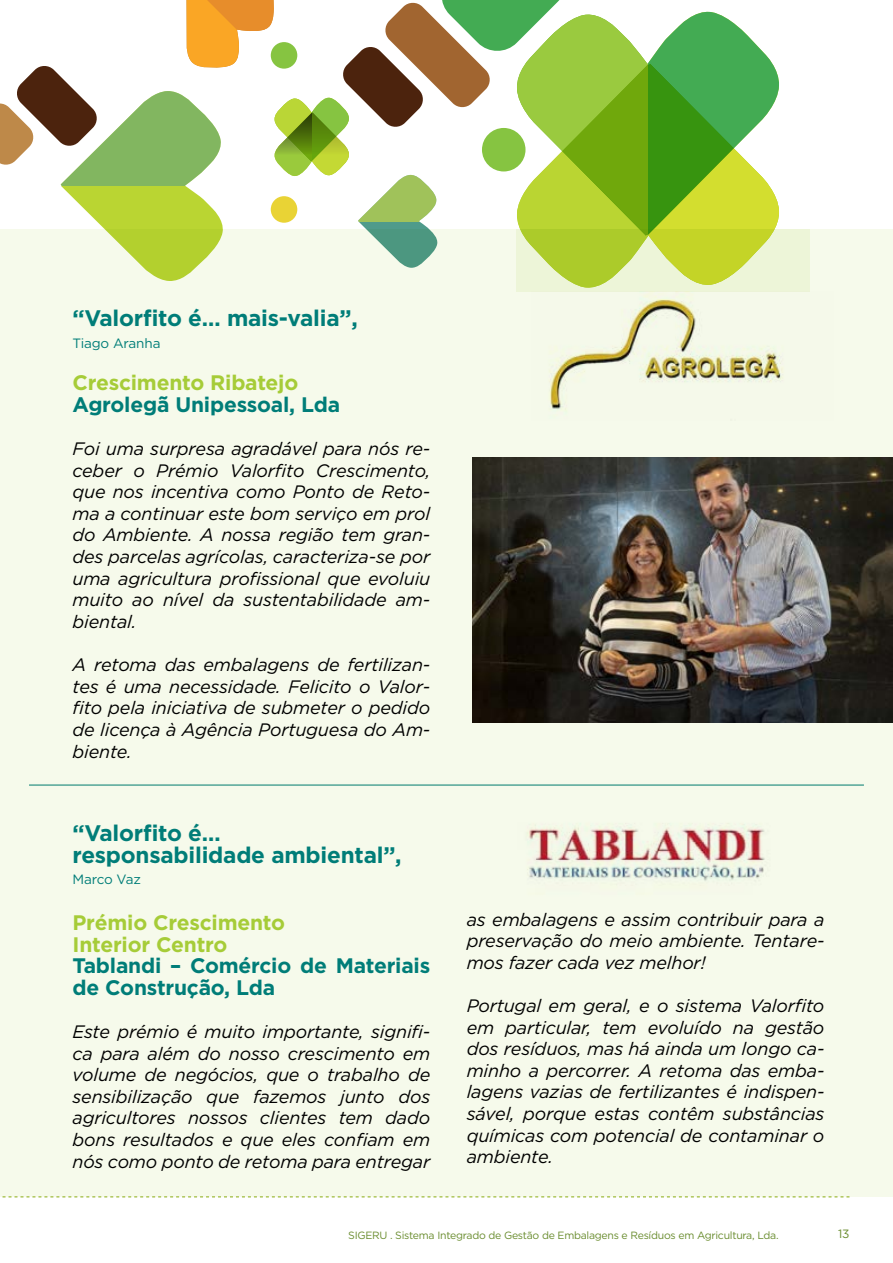
<style>
.page{position:relative;width:893px;height:1263px;background:#fff}
.page>*{position:absolute;margin:0;border:0;box-sizing:border-box;transform-origin:0 0}
.t1{font:700 22.5px/21.6px "Gotham HTF";letter-spacing:-.01em;color:#007d78}
.t2{font:700 21px/21.6px "Gotham HTF";letter-spacing:-.01em;color:#007d78}
.t3{font:700 21px/21.6px "Gotham HTF";letter-spacing:-.01em;color:#a6cc38}
.t4{font:italic 18px/21.6px "Gotham HTF";letter-spacing:-.01em;color:#000;text-align:justify}
.t5{font:13.5px "Gotham HTF";letter-spacing:-.01em;color:#007d78}
.t6{font:12px "Gotham HTF";color:#698c2e}
.t7{font:10.5px "Gotham HTF";letter-spacing:-.025em;color:#698c2e}
</style>
<div class="page">
<div style="left:0;top:230px;width:893px;height:967px;background:#f6faeb"></div>
<svg style="left:648px;top:11px;width:125px;height:53px;fill:#43ab53"></svg>
<svg style="left:568px;top:14px;width:80px;height:50px;fill:#9aca3f"></svg>
<svg style="left:517px;top:64px;width:131px;height:226px;background:#99c233"></svg>
<svg style="left:648px;top:64px;width:132px;height:226px;background:#92c450"></svg>
<svg style="left:0;top:0;width:568px;height:281px"></svg>
<svg style="left:358px;top:175px;width:79px;height:46px;fill:#a0c25a"></svg>
<img style="left:549px;top:295px;width:234px;height:116px">
<img style="left:472px;top:458px;width:421px;height:265px">
<img style="left:509px;top:716px;width:273px;height:165px">
<hr style="left:29px;top:785px;width:835px;height:1px;background:#007d78">
<p class="t1" style="left:72px;top:307px;width:287px">“Valorfito é… mais-valia”,</p>
<p class="t5" style="left:72px;top:336px;width:89px">Tiago Aranha</p>
<p class="t3" style="left:72px;top:371px;width:227px">Crescimento Ribatejo</p>
<p class="t2" style="left:72px;top:393px;width:269px">Agrolegã Unipessoal, Lda</p>
<p class="t4" style="left:72px;top:438px;width:359px">Foi uma surpresa agradável para nós re&shy;ceber o Prémio Valorfito Crescimento, que nos incentiva como Ponto de Reto&shy;ma a continuar este bom serviço em prol do Ambiente. A nossa região tem gran&shy;des parcelas agrícolas, caracteriza-se por uma agricultura profissional que evoluiu muito ao nível da sustentabilidade am&shy;biental.</p>
<p class="t4" style="left:72px;top:654px;width:359px">A retoma das embalagens de fertilizan&shy;tes é uma necessidade. Felicito o Valor&shy;fito pela iniciativa de submeter o pedido de licença à Agência Portuguesa do Am&shy;biente.</p>
<p class="t1" style="left:72px;top:822px;width:331px">“Valorfito é… responsabilidade ambiental”,</p>
<p class="t5" style="left:72px;top:872px;width:70px">Marco Vaz</p>
<p class="t3" style="left:72px;top:911px;width:214px">Prémio Crescimento<br>Interior Centro</p>
<p class="t2" style="left:72px;top:954px;width:359px">Tablandi – Comércio de Materiais de Construção, Lda</p>
<p class="t4" style="left:72px;top:1021px;width:359px">Este prémio é muito importante, signifi&shy;ca para além do nosso crescimento em volume de negócios, que o trabalho de sensibilização que fazemos junto dos agricultores nossos clientes tem dado bons resultados e que eles confiam em nós como ponto de retoma para entregar</p>
<p class="t4" style="left:467px;top:908px;width:359px">as embalagens e assim contribuir para a preservação do meio ambiente. Tentare&shy;mos fazer cada vez melhor!</p>
<p class="t4" style="left:467px;top:995px;width:359px">Portugal em geral, e o sistema Valorfito em particular, tem evoluído na gestão dos resíduos, mas há ainda um longo ca&shy;minho a percorrer. A retoma das emba&shy;lagens vazias de fertilizantes é indispen&shy;sável, porque estas contêm substâncias químicas com potencial de contaminar o ambiente.</p>
<p class="t7" style="left:348px;top:1229px;width:432px">SIGERU . Sistema Integrado de Gestão de Embalagens e Resíduos em Agricultura, Lda.</p>
<p class="t6" style="left:838px;top:1227px;width:13px">13</p>
</div>
